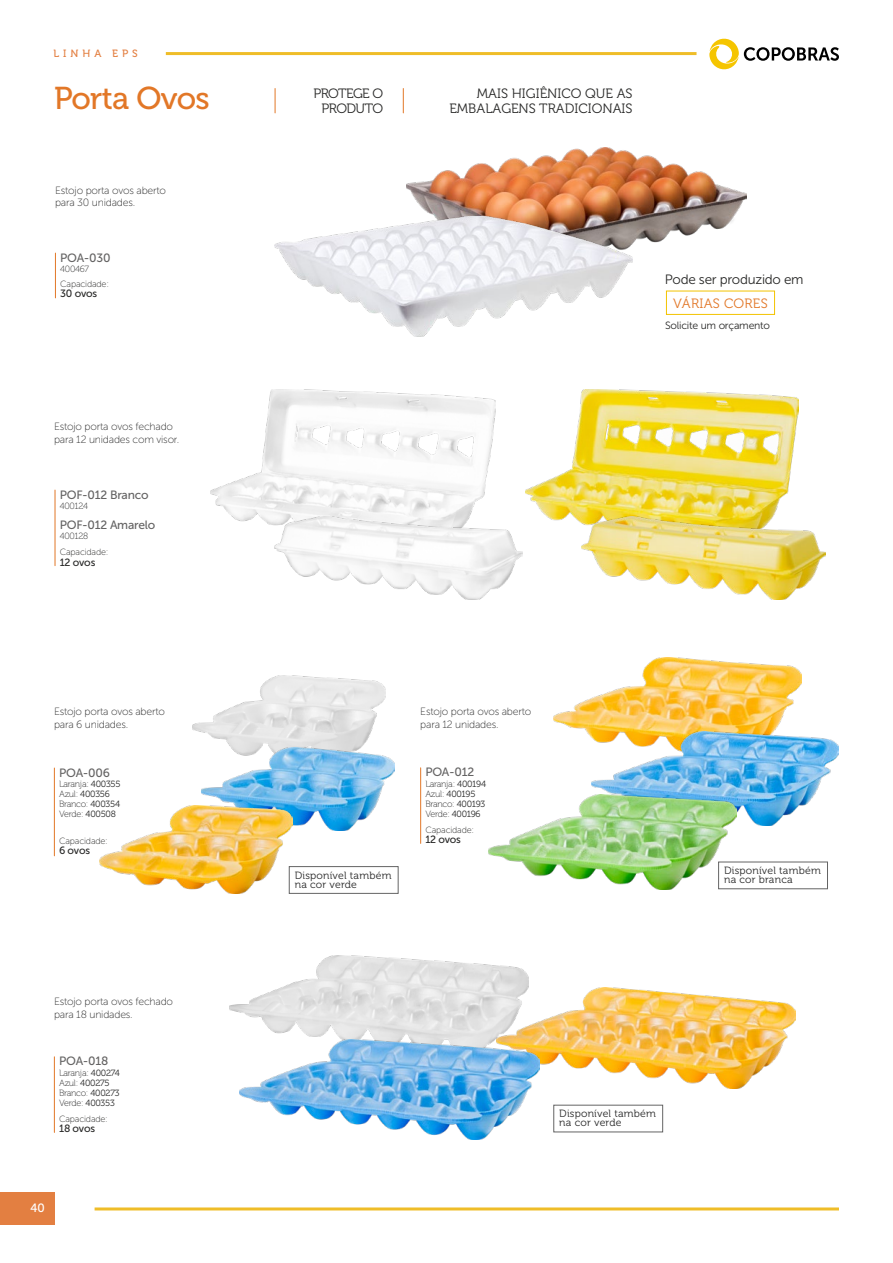
<style>
.page{position:relative;width:893px;height:1263px;background:#fff}
.page>*{position:absolute;margin:0;border:0;box-sizing:border-box;transform-origin:0 0}
.t1{font:31.5px "Museo 500";letter-spacing:-.02em;color:#e27727}
.t2{font:13.5px/15px "Museo 300";color:#282827;text-align:right}
.t3{font:13.5px "Museo Sans 300";letter-spacing:-.02em;color:#282827}
.t4{font:13.5px/15px "Museo 300";letter-spacing:-.04em;color:#282827;text-align:center}
.t5{font:13.5px "Museo 300";letter-spacing:.02em;color:#e27727}
.t6{font:12px "Museo Sans 500";letter-spacing:-.02em;color:#646363}
.t7{font:12px "Museo 500";color:#fff}
.t8{font:10.5px/12.6px "Museo Sans 100";letter-spacing:-.02em;color:#282828}
.t9{font:10.5px/9px "Museo 300";letter-spacing:.02em;color:#282828}
.t10{font:10.5px "Museo Sans 500";letter-spacing:-.02em;color:#282827}
.t11{font:10.5px "Museo Sans 300";letter-spacing:-.02em;color:#282827}
.t12{font:10.5px "Museo 500";letter-spacing:.375em;color:#e37f41}
.t13{font:9px/10.1px "Museo 100";letter-spacing:-.025em;color:#282828}
.t14{font:9px "Museo Sans 100";letter-spacing:-.02em;color:#282827}
.t15{font:9px "Museo 300";letter-spacing:-.025em;color:#282828}
.s1{font-family:"Museo 300"}
.s2{font-family:"Museo 100"}
</style>
<div class="page">
<div style="left:0;top:1193px;width:55px;height:32px;background:#e37f41"></div>
<hr style="left:95px;top:1207px;width:744px;height:3px;background:#efbd28">
<hr style="left:166px;top:52px;width:530px;height:3px;background:#efbd28">
<svg style="left:709px;top:38px;width:130px;height:32px"></svg>
<img style="left:553px;top:658px;width:248px;height:79px">
<img style="left:591px;top:732px;width:248px;height:93px">
<img style="left:488px;top:794px;width:248px;height:95px">
<img style="left:229px;top:955px;width:300px;height:85px">
<img style="left:496px;top:987px;width:300px;height:102px">
<img style="left:239px;top:1040px;width:300px;height:100px">
<img style="left:193px;top:675px;width:192px;height:72px">
<img style="left:202px;top:747px;width:192px;height:84px">
<img style="left:100px;top:806px;width:192px;height:88px">
<img style="left:406px;top:148px;width:340px;height:115px">
<img style="left:275px;top:216px;width:357px;height:120px">
<img style="left:526px;top:389px;width:272px;height:135px">
<img style="left:582px;top:517px;width:243px;height:82px">
<img style="left:211px;top:389px;width:284px;height:136px">
<img style="left:274px;top:517px;width:249px;height:82px">
<svg style="left:275px;top:88px;width:1px;height:25px"></svg>
<svg style="left:403px;top:88px;width:1px;height:25px"></svg>
<hr style="left:54px;top:768px;width:1px;height:88px;background:#e27727">
<hr style="left:420px;top:768px;width:1px;height:75px;background:#e27727">
<hr style="left:55px;top:253px;width:1px;height:45px;background:#e27727">
<hr style="left:55px;top:490px;width:1px;height:76px;background:#e27727">
<div style="left:666px;top:291px;width:109px;height:24px;border:1px solid #f3c300"></div>
<div style="left:718px;top:862px;width:110px;height:27px;border:1px solid #646464"></div>
<div style="left:289px;top:866px;width:109px;height:28px;border:1px solid #646464"></div>
<div style="left:553px;top:1105px;width:110px;height:27px;border:1px solid #646464"></div>
<hr style="left:54px;top:1057px;width:1px;height:75px;background:#e27727">
<p class="t12" style="left:54px;top:47px;width:86px">LINHA EPS</p>
<h1 class="t1" style="left:54px;top:81px;width:157px">Porta Ovos</h1>
<p class="t8" style="left:55px;top:184px;width:113px">Estojo porta ovos aberto para 30 unidades.</p>
<p class="t6" style="left:60px;top:251px;width:52px">POA-030</p>
<p class="t10" style="left:60px;top:288px;width:39px">30 ovos</p>
<p class="t13" style="left:60px;top:264px;width:30px">400467</p>
<p class="t14" style="left:60px;top:279px;width:50px">Capacidade:</p>
<p class="t8" style="left:54px;top:420px;width:127px">Estojo porta ovos fechado para 12 unidades com visor.</p>
<p class="t6" style="left:60px;top:488px;width:90px">POF-012 Branco</p>
<p class="t6" style="left:60px;top:518px;width:97px">POF-012 Amarelo</p>
<p class="t10" style="left:60px;top:556px;width:37px">12 ovos</p>
<p class="t13" style="left:60px;top:501px;width:30px">400124</p>
<p class="t13" style="left:60px;top:531px;width:30px">400128</p>
<p class="t14" style="left:60px;top:547px;width:50px">Capacidade:</p>
<p class="t4" style="left:313px;top:86px;width:71px">PROTEGE O<br>PRODUTO</p>
<p class="t2" style="left:449px;top:86px;width:185px">MAIS HIGIÊNICO QUE AS<br>EMBALAGENS TRADICIONAIS</p>
<p class="t3" style="left:665px;top:272px;width:140px">Pode ser produzido em</p>
<p class="t5" style="left:673px;top:296px;width:96px">VÁRIAS CORES</p>
<p class="t11" style="left:665px;top:320px;width:107px">Solicite um orçamento</p>
<p class="t8" style="left:54px;top:705px;width:113px">Estojo porta ovos aberto para 6 unidades.</p>
<p class="t8" style="left:420px;top:705px;width:113px">Estojo porta ovos aberto para 12 unidades.</p>
<p class="t6" style="left:59px;top:766px;width:52px">POA-006</p>
<p class="t6" style="left:425px;top:766px;width:50px">POA-012</p>
<p class="t13" style="left:59px;top:779px;width:63px">Laranja: <span class="s1">400355</span></p>
<p class="t15" style="left:59px;top:789px;width:52px"><span class="s2">Azul:</span> 400356</p>
<p class="t13" style="left:59px;top:799px;width:63px">Branco: <span class="s1">400354<br></span>Verde: <span class="s1">400508</span></p>
<p class="t13" style="left:425px;top:779px;width:62px">Laranja: <span class="s1">400194</span></p>
<p class="t15" style="left:425px;top:789px;width:52px"><span class="s2">Azul:</span> 400195</p>
<p class="t13" style="left:425px;top:799px;width:61px">Branco: <span class="s1">400193<br></span>Verde: <span class="s1">400196</span></p>
<p class="t14" style="left:425px;top:825px;width:50px">Capacidade:</p>
<p class="t14" style="left:59px;top:836px;width:50px">Capacidade:</p>
<p class="t10" style="left:425px;top:834px;width:37px">12 ovos</p>
<p class="t10" style="left:59px;top:845px;width:33px">6 ovos</p>
<p class="t9" style="left:295px;top:871px;width:98px">Disponível também na cor verde</p>
<p class="t8" style="left:54px;top:996px;width:121px">Estojo porta ovos fechado para 18 unidades.</p>
<p class="t6" style="left:59px;top:1055px;width:51px">POA-018</p>
<p class="t13" style="left:59px;top:1068px;width:62px">Laranja: <span class="s1">400274</span></p>
<p class="t15" style="left:59px;top:1078px;width:52px"><span class="s2">Azul:</span> 400275</p>
<p class="t13" style="left:59px;top:1088px;width:62px">Branco: <span class="s1">400273<br></span>Verde: <span class="s1">400353</span></p>
<p class="t14" style="left:59px;top:1114px;width:50px">Capacidade:</p>
<p class="t10" style="left:59px;top:1123px;width:38px">18 ovos</p>
<p class="t7" style="left:30px;top:1201px;width:16px">40</p>
<p class="t9" style="left:559px;top:1109px;width:98px">Disponível também na cor verde</p>
<p class="t9" style="left:724px;top:866px;width:98px">Disponível também na cor branca</p>
</div>
